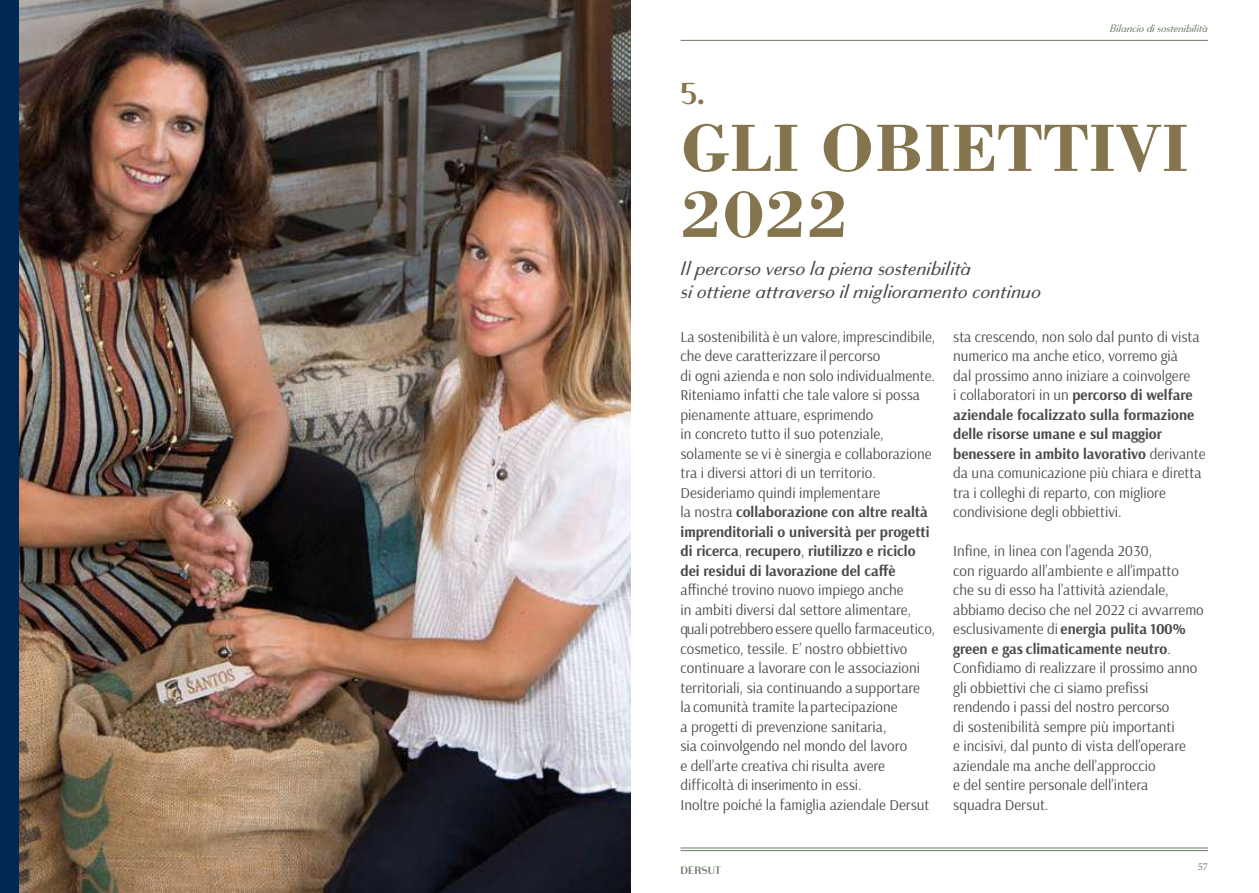
<style>
.page{position:relative;width:1259px;height:893px;background:#fff}
.page>*{position:absolute;margin:0;border:0;box-sizing:border-box;transform-origin:0 0}
.t1{font:700 69px/66px "Bodoni Std";color:#85754f}
.t2{font:700 30px "Bodoni Sans Text";color:#85754f}
.t3{font:italic 19.5px/22.5px "Bodoni Sans Text";color:#4a4a49}
.t4{font:15px/19.5px "Arsenal";color:#4a4a49}
.t5{font:italic 10.65px "Bodoni Sans Text";color:#6a7b64}
.t6{font:700 10.65px "Bodoni Sans Text";color:#6a7b64}
.t7{font:10.65px "Minion Pro";color:#6a7b64}
.s1{font-weight:700}
</style>
<div class="page">
<hr style="left:680px;top:40px;width:528px;height:1px;background:#6a7b64">
<hr style="left:680px;top:848px;width:528px;height:1px;background:#6a7b64">
<hr style="left:680px;top:850px;width:528px;height:1px;background:#6a7b64">
<img style="left:18px;top:0;width:612px;height:893px">
<div style="left:0;top:0;width:18px;height:893px;background:#002856"></div>
<h2 class="t2" style="left:680px;top:77px;width:25px">5.</h2>
<p class="t5" style="left:1110px;top:22px;width:99px">Bilancio di sostenibilità</p>
<h1 class="t1" style="left:680px;top:114px;width:509px">GLI OBIETTIVI<br>2022</h1>
<h3 class="t3" style="left:680px;top:258px;width:362px">Il percorso verso la piena sostenibilità<br>si ottiene attraverso il miglioramento continuo</h3>
<p class="t4" style="left:680px;top:327px;width:256px">La sostenibilità è un valore, imprescindibile, che deve caratterizzare il percorso<br>di ogni azienda e non solo individualmente.<br>Riteniamo infatti che tale valore si possa pienamente attuare, esprimendo<br>in concreto tutto il suo potenziale, solamente se vi è sinergia e collaborazione tra i diversi attori di un territorio.<br>Desideriamo quindi implementare<br>la nostra <span class="s1">collaborazione con altre realtà imprenditoriali o università per progetti di ricerca</span>, <span class="s1">recupero</span>, <span class="s1">riutilizzo e riciclo dei residui di lavorazione del caffè</span></p>
<p class="t4" style="left:680px;top:580px;width:256px">affinché trovino nuovo impiego anche<br>in ambiti diversi dal settore alimentare, quali potrebbero essere quello farmaceutico, cosmetico, tessile. E’ nostro obbiettivo continuare a lavorare con le associazioni territoriali, sia continuando a supportare<br>la comunità tramite la partecipazione<br>a progetti di prevenzione sanitaria,<br>sia coinvolgendo nel mondo del lavoro<br>e dell’arte creativa chi risulta avere difficoltà di inserimento in essi.<br>Inoltre poiché la famiglia aziendale Dersut</p>
<p class="t4" style="left:953px;top:327px;width:254px">sta crescendo, non solo dal punto di vista numerico ma anche etico, vorremo già<br>dal prossimo anno iniziare a coinvolgere<br>i collaboratori in un <span class="s1">percorso di welfare aziendale focalizzato sulla formazione delle risorse umane e sul maggior benessere in ambito lavorativo</span> derivante da una comunicazione più chiara e diretta tra i colleghi di reparto, con migliore condivisione degli obbiettivi.</p>
<p class="t4" style="left:953px;top:541px;width:252px">Infine, in linea con l’agenda 2030,<br>con riguardo all’ambiente e all’impatto<br>che su di esso ha l’attività aziendale, abbiamo deciso che nel 2022 ci avvarremo esclusivamente di <span class="s1">energia pulita 100% green e gas climaticamente neutro</span>.<br>Confidiamo di realizzare il prossimo anno gli obbiettivi che ci siamo prefissi rendendo i passi del nostro percorso<br>di sostenibilità sempre più importanti<br>e incisivi, dal punto di vista dell’operare aziendale ma anche dell’approccio<br>e del sentire personale dell’intera<br>squadra Dersut.</p>
<p class="t6" style="left:680px;top:864px;width:42px">DERSUT</p>
<p class="t7" style="left:1197px;top:859px;width:12px">57</p>
</div>
